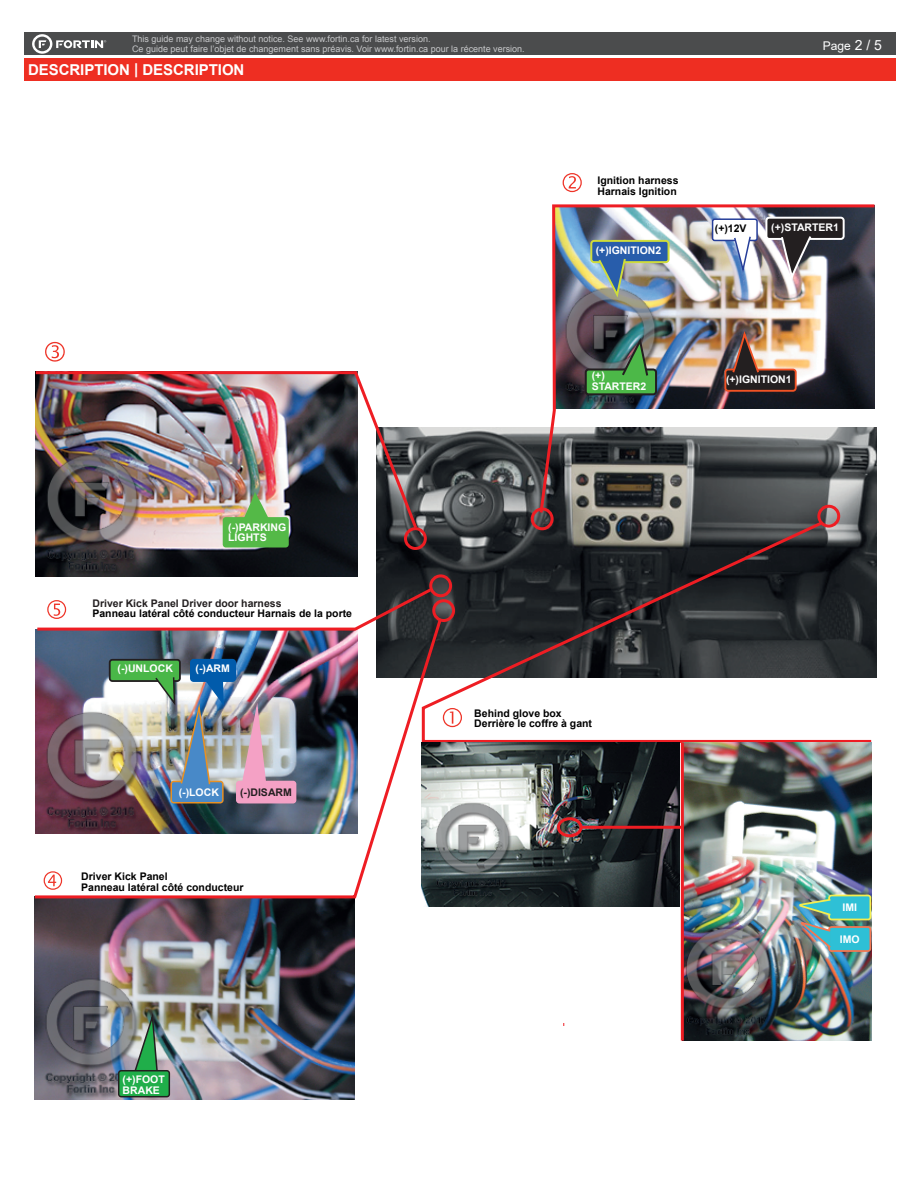
<style>
.page{position:relative;width:918px;height:1188px;background:#fff}
.page>*{position:absolute;margin:0;border:0;box-sizing:border-box;transform-origin:0 0}
.t1{font:700 15px "Arial";letter-spacing:-.005em;color:#fff}
.t2{font:12px "Arial";color:#fff}
.t3{font:700 10.5px/10.5px "Arial";color:#000001}
.t4{font:700 10.5px/10.5px "Arial";color:#fff}
.t5{font:700 10.5px "Arial";color:#231f20}
.t6{font:9px/9.8px "Arial";color:#c7c8ca}
.s1{font-size:13.95px}
.s2{color:#231f20}
</style>
<div class="page">
<div style="left:24px;top:33px;width:872px;height:22px;background:#4b4c4d"></div>
<div style="left:24px;top:58px;width:872px;height:23px;background:#ee2e22"></div>
<svg style="left:32px;top:34px;width:74px;height:20px"></svg>
<img style="left:35px;top:531px;width:322px;height:45px">
<img style="left:34px;top:900px;width:321px;height:200px">
<img style="left:376px;top:427px;width:500px;height:250px">
<div style="left:223px;top:517px;width:66px;height:31px;background:#54b947;border-radius:3px"></div>
<svg style="left:563px;top:173px;width:19px;height:19px"></svg>
<svg style="left:45px;top:342px;width:20px;height:20px"></svg>
<img style="left:538px;top:204px;width:339px;height:312px">
<svg style="left:47px;top:586px;width:373px;height:31px"></svg>
<img style="left:34px;top:617px;width:386px;height:283px">
<svg style="left:420px;top:519px;width:454px;height:225px"></svg>
<img style="left:35px;top:371px;width:385px;height:160px">
<div style="left:531px;top:507px;width:23px;height:23px;border:3px solid #ee1d23;border-radius:50%"></div>
<div style="left:404px;top:527px;width:23px;height:23px;border:3px solid #ee1d23;border-radius:50%"></div>
<div style="left:817px;top:505px;width:23px;height:23px;border:3px solid #ee1d23;border-radius:50%"></div>
<div style="left:429px;top:574px;width:23px;height:23px;border:3px solid #ee1d23;border-radius:50%"></div>
<div style="left:432px;top:599px;width:23px;height:23px;border:3px solid #ee1d23;border-radius:50%"></div>
<svg style="left:243px;top:492px;width:28px;height:32px"></svg>
<div style="left:191px;top:660px;width:44px;height:21px;background:#015bab;border-radius:3px"></div>
<div style="left:190px;top:659px;width:46px;height:23px;border:2px solid #015bab;border-radius:3px"></div>
<div style="left:237px;top:781px;width:59px;height:22px;background:#f4a1c5;border-radius:3px"></div>
<div style="left:236px;top:781px;width:60px;height:22px;border:2px solid #f4a1c5;border-radius:3px"></div>
<svg style="left:241px;top:698px;width:26px;height:86px;background:#c99cab"></svg>
<svg style="left:133px;top:1015px;width:26px;height:55px"></svg>
<div style="left:119px;top:1071px;width:50px;height:26px;background:#20ae4a;border-radius:3px"></div>
<div style="left:118px;top:1070px;width:52px;height:27px;border:2px solid #231f20;border-radius:3px"></div>
<img style="left:684px;top:743px;width:188px;height:298px">
<img style="left:421px;top:743px;width:258px;height:163px">
<div style="left:829px;top:896px;width:41px;height:24px;background:#2ec0d6;border-radius:3px"></div>
<div style="left:828px;top:895px;width:43px;height:25px;border:2px solid #f4ed4f;border-radius:3px"></div>
<div style="left:829px;top:927px;width:41px;height:24px;background:#2ec0d6;border-radius:3px"></div>
<div style="left:828px;top:926px;width:43px;height:26px;border:2px solid #f37652;border-radius:3px"></div>
<svg style="left:800px;top:898px;width:31px;height:19px"></svg>
<svg style="left:802px;top:923px;width:31px;height:27px"></svg>
<div style="left:557px;top:817px;width:25px;height:20px;border:3px solid #ee1d23;border-radius:50%"></div>
<hr style="left:681px;top:743px;width:3px;height:298px;background:#ee1d23">
<hr style="left:581px;top:826px;width:101px;height:3px;background:#ee1d23">
<div style="left:171px;top:781px;width:52px;height:22px;background:#4889c8;border-radius:3px"></div>
<div style="left:170px;top:781px;width:54px;height:22px;border:2px solid #e89124;border-radius:3px"></div>
<div style="left:110px;top:660px;width:70px;height:21px;background:#49b748;border-radius:3px"></div>
<div style="left:109px;top:659px;width:72px;height:23px;border:2px solid #231f20;border-radius:3px"></div>
<img style="left:154px;top:676px;width:71px;height:110px">
<div style="left:713px;top:219px;width:44px;height:21px;background:#fff;border-radius:2px"></div>
<div style="left:712px;top:218px;width:46px;height:23px;border:2px solid #263e99;border-radius:2px"></div>
<div style="left:766px;top:218px;width:78px;height:21px;background:#231f20;border-radius:3px"></div>
<div style="left:765px;top:217px;width:80px;height:23px;border:2px solid #fff;border-radius:3px"></div>
<div style="left:591px;top:241px;width:78px;height:21px;background:#285dab;border-radius:3px"></div>
<div style="left:590px;top:240px;width:80px;height:23px;border:2px solid #cedc3a;border-radius:3px"></div>
<div style="left:725px;top:370px;width:71px;height:21px;background:#231f20;border-radius:3px"></div>
<div style="left:724px;top:369px;width:73px;height:23px;border:2px solid #f15224;border-radius:3px"></div>
<div style="left:586px;top:370px;width:70px;height:24px;background:#4cb848;border-radius:3px"></div>
<div style="left:585px;top:368px;width:72px;height:27px;border:2px solid #231f20;border-radius:3px"></div>
<svg style="left:733px;top:236px;width:19px;height:40px"></svg>
<svg style="left:780px;top:236px;width:32px;height:43px"></svg>
<svg style="left:597px;top:259px;width:30px;height:41px"></svg>
<svg style="left:620px;top:341px;width:30px;height:35px"></svg>
<svg style="left:731px;top:334px;width:30px;height:39px"></svg>
<p class="t6" style="left:132px;top:34px;width:394px">This guide may change without notice. See www.fortin.ca for latest version.<br>Ce guide peut faire l’objet de changement sans préavis. Voir www.fortin.ca pour la récente version.</p>
<h1 class="t1" style="left:28px;top:59px;width:218px">DESCRIPTION | DESCRIPTION</h1>
<p class="t2" style="left:823px;top:38px;width:61px">Page <span class="s1">2 / 5</span></p>
<p class="t3" style="left:597px;top:175px;width:83px">Ignition harness<br>Harnais Ignition</p>
<p class="t4" style="left:596px;top:245px;width:67px">(+)IGNITION2</p>
<p class="t3" style="left:715px;top:224px;width:33px">(+)12V</p>
<p class="t4" style="left:771px;top:222px;width:69px">(+)STARTER1</p>
<p class="t4" style="left:592px;top:370px;width:56px;line-height:11.1px">(+)<br>STARTER2</p>
<p class="t4" style="left:726px;top:374px;width:67px">(+)IGNITION1</p>
<p class="t4" style="left:228px;top:522px;width:60px">(-)PARKING<br>LIGHTS</p>
<p class="t3" style="left:92px;top:598px;width:261px"><span class="s2">Driver Kick Panel Driver door harness<br></span>Panneau latéral côté conducteur Harnais de la porte</p>
<p class="t4" style="left:118px;top:663px;width:57px">(-)UNLOCK</p>
<p class="t4" style="left:196px;top:663px;width:36px">(-)ARM</p>
<p class="t4" style="left:179px;top:787px;width:42px">(-)LOCK</p>
<p class="t5" style="left:240px;top:785px;width:53px">(-)DISARM</p>
<p class="t3" style="left:81px;top:871px;width:164px">Driver Kick Panel<br>Panneau latéral côté conducteur</p>
<p class="t3" style="left:474px;top:708px;width:119px">Behind glove box<br>Derrière le coffre à gant</p>
<p class="t4" style="left:842px;top:902px;width:16px">IMI</p>
<p class="t4" style="left:840px;top:934px;width:21px">IMO</p>
<p class="t4" style="left:123px;top:1075px;width:44px">(+)FOOT<br>BRAKE</p>
</div>
